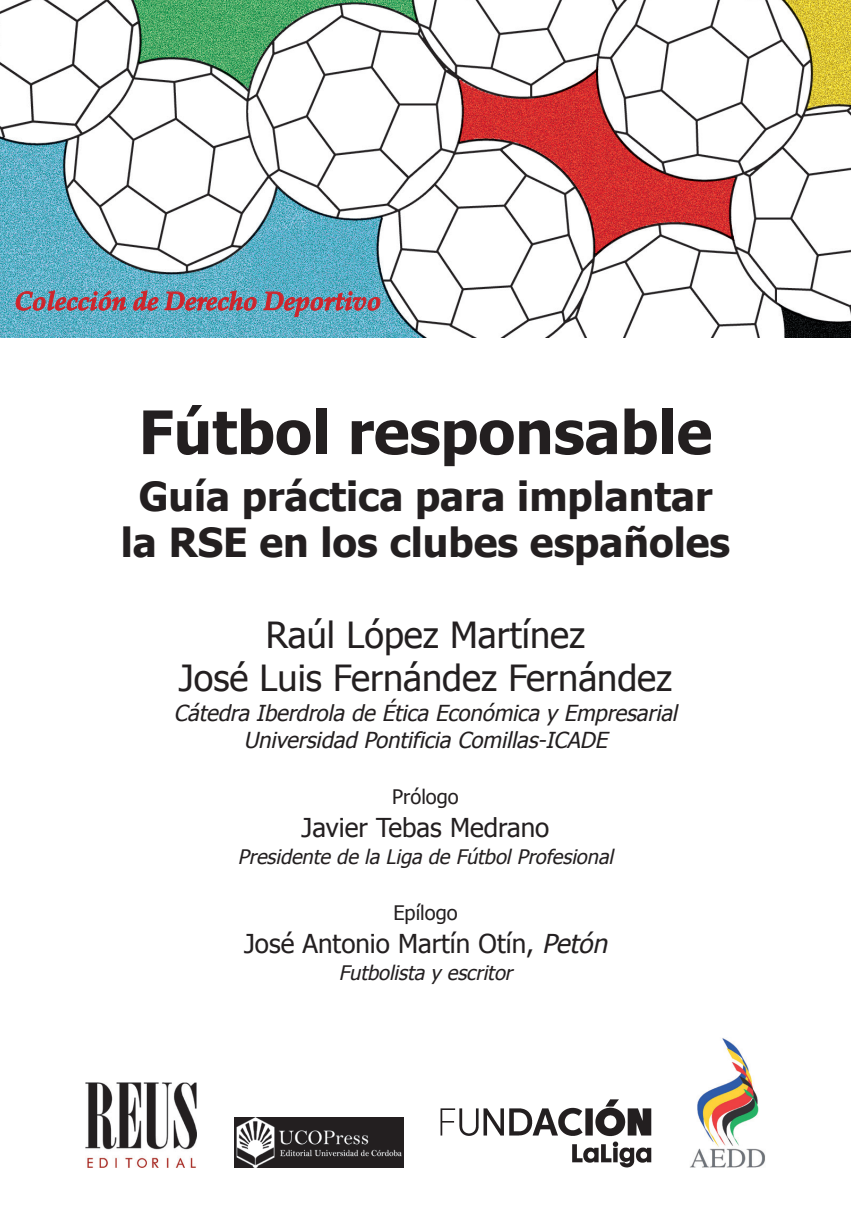
<style>
.page{position:relative;width:851px;height:1219px;background:#fff}
.page>*{position:absolute;margin:0;border:0;box-sizing:border-box;transform-origin:0 0}
.Título{font:700 60px "Tahoma";color:#231f20}
.Título-2{font:700 40px/46px "Tahoma";color:#231f20;text-align:center}
.Autor{font:36px "Tahoma";color:#231f20}
.Autor_prólogo{font:26px "Tahoma";color:#231f20}
.t1{font:italic 700 26px "Palatino LT Std";letter-spacing:-.005em;color:#d1232a}
.Cargo{font:italic 22px/27px "Tahoma";color:#231f20;text-align:center}
.Cargo_prólogo{font:italic 20px "Tahoma";color:#231f20}
.Prólogo{font:20px "Tahoma";color:#231f20}
.s1{font-style:italic}
</style>
<div class="page">
<img style="left:0;top:0;width:850px;height:337px">
<svg style="left:16px;top:291px;width:110px;height:19px;background:#7c8a9c"></svg>
<svg style="left:133px;top:291px;width:25px;height:19px"></svg>
<svg style="left:165px;top:291px;width:91px;height:19px;background:#7d889b"></svg>
<svg style="left:263px;top:291px;width:117px;height:26px;background:#7392a6"></svg>
<img style="left:690px;top:1038px;width:75px;height:130px">
<img style="left:85px;top:1083px;width:111px;height:85px">
<img style="left:440px;top:1100px;width:211px;height:68px">
<img style="left:234px;top:1117px;width:169px;height:51px">
<p class="t1" style="left:14px;top:286px;width:368px">Colección de Derecho Deportivo</p>
<p class="Título" style="left:139px;top:390px;width:575px">Fútbol responsable</p>
<p class="Título-2" style="left:121px;top:471px;width:610px">Guía práctica para implantar la RSE en los clubes españoles</p>
<p class="Autor" style="left:266px;top:611px;width:320px">Raúl López Martínez</p>
<p class="Autor" style="left:179px;top:654px;width:495px">José Luis Fernández Fernández</p>
<p class="Cargo" style="left:174px;top:698px;width:510px">Cátedra Iberdrola de Ética Económica y Empresarial<br>Universidad Pontificia Comillas-ICADE</p>
<p class="Prólogo" style="left:392px;top:784px;width:68px">Prólogo</p>
<p class="Autor_prólogo" style="left:301px;top:810px;width:249px">Javier Tebas Medrano</p>
<p class="Cargo_prólogo" style="left:238px;top:843px;width:382px">Presidente de la Liga de FútbolProfesional</p>
<p class="Prólogo" style="left:393px;top:900px;width:66px">Epílogo</p>
<p class="Autor_prólogo" style="left:244px;top:926px;width:371px">José Antonio Martín Otín, <span class="s1">Petón</span></p>
<p class="Cargo_prólogo" style="left:339px;top:959px;width:180px">Futbolista y escritor</p>
</div>
